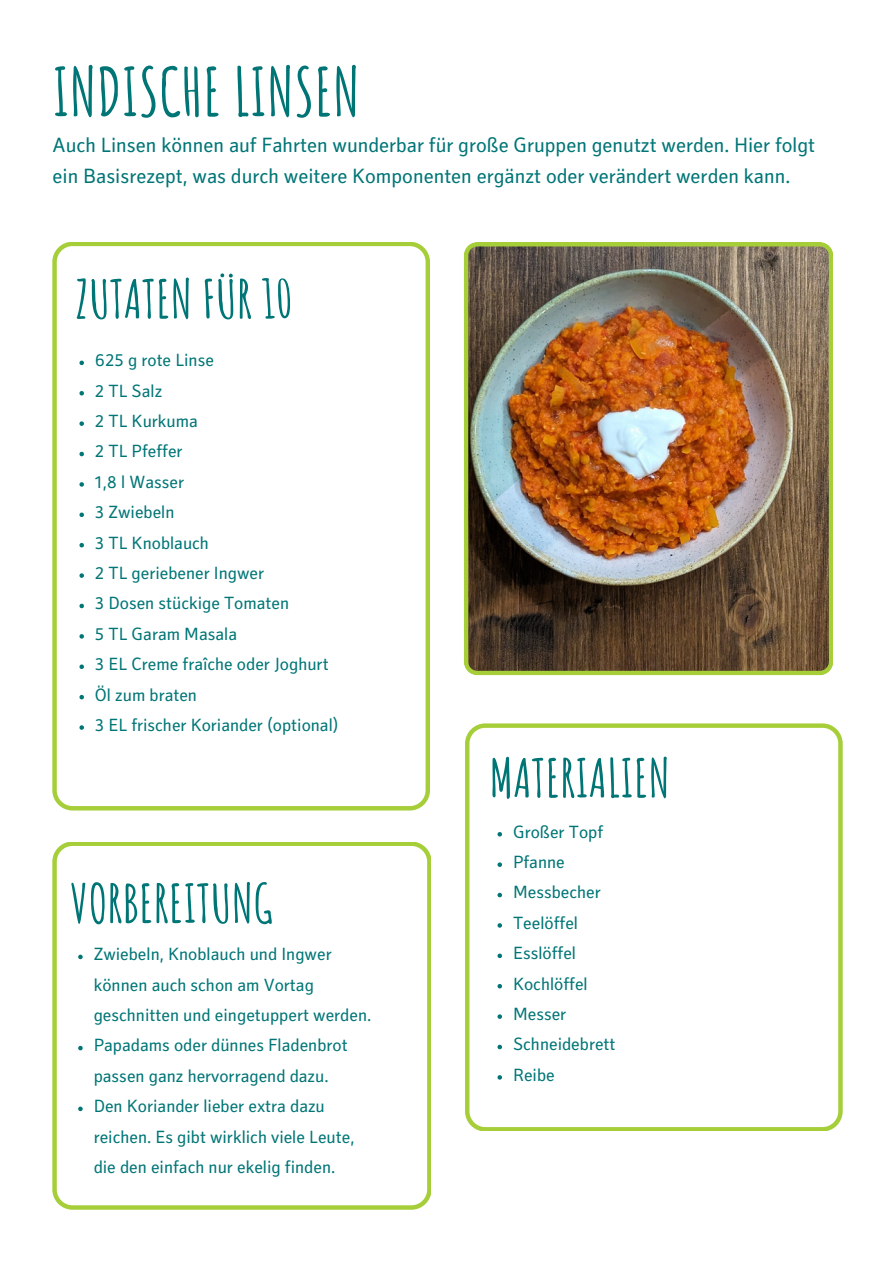
<style>
.page{position:relative;width:893px;height:1264px;background:#fff}
.page>*{position:absolute;margin:0;border:0;box-sizing:border-box;transform-origin:0 0}
.t1{font:700 66px "Amatic SC";color:#007576}
.t2{font:700 52.5px "Amatic SC";color:#007576}
.t3{font:21px/30.3px "Secca Kj G";color:#007576}
.t4{font:18px/30.3px "Secca Kj G";color:#007576}
</style>
<div class="page">
<svg style="left:53px;top:242px;width:376px;height:568px"></svg>
<svg style="left:53px;top:842px;width:378px;height:367px"></svg>
<svg style="left:465px;top:723px;width:377px;height:408px"></svg>
<img style="left:463px;top:242px;width:369px;height:433px">
<svg style="left:79px;top:360px;width:5px;height:5px"></svg>
<svg style="left:79px;top:391px;width:5px;height:4px"></svg>
<svg style="left:79px;top:421px;width:5px;height:5px"></svg>
<svg style="left:79px;top:452px;width:5px;height:4px"></svg>
<svg style="left:79px;top:482px;width:5px;height:4px"></svg>
<svg style="left:79px;top:512px;width:5px;height:5px"></svg>
<svg style="left:79px;top:543px;width:5px;height:4px"></svg>
<svg style="left:79px;top:573px;width:5px;height:5px"></svg>
<svg style="left:79px;top:603px;width:5px;height:5px"></svg>
<svg style="left:79px;top:634px;width:5px;height:4px"></svg>
<svg style="left:79px;top:664px;width:5px;height:5px"></svg>
<svg style="left:79px;top:695px;width:5px;height:4px"></svg>
<svg style="left:79px;top:725px;width:5px;height:4px"></svg>
<svg style="left:78px;top:954px;width:5px;height:5px"></svg>
<svg style="left:78px;top:1045px;width:5px;height:5px"></svg>
<svg style="left:78px;top:1106px;width:5px;height:5px"></svg>
<svg style="left:497px;top:832px;width:5px;height:4px"></svg>
<svg style="left:497px;top:862px;width:5px;height:4px"></svg>
<svg style="left:497px;top:892px;width:5px;height:5px"></svg>
<svg style="left:497px;top:923px;width:5px;height:4px"></svg>
<svg style="left:497px;top:953px;width:5px;height:5px"></svg>
<svg style="left:497px;top:983px;width:5px;height:5px"></svg>
<svg style="left:497px;top:1014px;width:5px;height:4px"></svg>
<svg style="left:497px;top:1044px;width:5px;height:5px"></svg>
<svg style="left:497px;top:1075px;width:5px;height:4px"></svg>
<p class="t1" style="left:53px;top:49px;width:309px">INDISCHE LINSEN</p>
<p class="t3" style="left:53px;top:133px;width:764px">Auch Linsen können auf Fahrten wunderbar für große Gruppen genutzt werden. Hier folgt ein Basisrezept, was durch weitere Komponenten ergänzt oder verändert werden kann.</p>
<h3 class="t2" style="left:75px;top:265px;width:219px">ZUTATEN FÜR 10</h3>
<p class="t4" style="left:95px;top:347px;width:120px">625 g rote Linse</p>
<p class="t4" style="left:95px;top:378px;width:69px">2 TL Salz</p>
<p class="t4" style="left:95px;top:408px;width:104px">2 TL Kurkuma</p>
<p class="t4" style="left:95px;top:438px;width:89px">2 TL Pfeffer</p>
<p class="t4" style="left:95px;top:469px;width:90px">1,8 l Wasser</p>
<p class="t4" style="left:95px;top:499px;width:81px">3 Zwiebeln</p>
<p class="t4" style="left:95px;top:529px;width:115px">3 TL Knoblauch</p>
<p class="t4" style="left:95px;top:560px;width:171px">2 TL geriebener Ingwer</p>
<p class="t4" style="left:95px;top:590px;width:196px">3 Dosen stückige Tomaten</p>
<p class="t4" style="left:95px;top:621px;width:143px">5 TL Garam Masala</p>
<p class="t4" style="left:95px;top:651px;width:235px">3 EL Creme fraîche oder Joghurt</p>
<h2 class="t4" style="left:95px;top:681px;width:104px">Öl zum braten</h2>
<p class="t4" style="left:95px;top:712px;width:245px">3 EL frischer Koriander (optional)</p>
<h2 class="t2" style="left:70px;top:869px;width:204px">VORBEREITUNG</h2>
<p class="t4" style="left:94px;top:941px;width:279px">Zwiebeln, Knoblauch und Ingwer können auch schon am Vortag geschnitten und eingetuppert werden.</p>
<p class="t4" style="left:94px;top:1032px;width:255px">Papadams oder dünnes Fladenbrot passen ganz hervorragend dazu.</p>
<p class="t4" style="left:94px;top:1093px;width:262px">Den Koriander lieber extra dazu reichen. Es gibt wirklich viele Leute, die den einfach nur ekelig finden.</p>
<h2 class="t2" style="left:489px;top:744px;width:182px">MATERIALIEN</h2>
<p class="t4" style="left:513px;top:818px;width:92px">Großer Topf</p>
<p class="t4" style="left:513px;top:849px;width:53px">Pfanne</p>
<p class="t4" style="left:513px;top:879px;width:89px">Messbecher</p>
<p class="t4" style="left:513px;top:909px;width:67px">Teelöffel</p>
<p class="t4" style="left:513px;top:940px;width:65px">Esslöffel</p>
<p class="t4" style="left:513px;top:970px;width:76px">Kochlöffel</p>
<p class="t4" style="left:513px;top:1001px;width:55px">Messer</p>
<p class="t4" style="left:513px;top:1031px;width:104px">Schneidebrett</p>
<p class="t4" style="left:513px;top:1061px;width:43px">Reibe</p>
</div>
